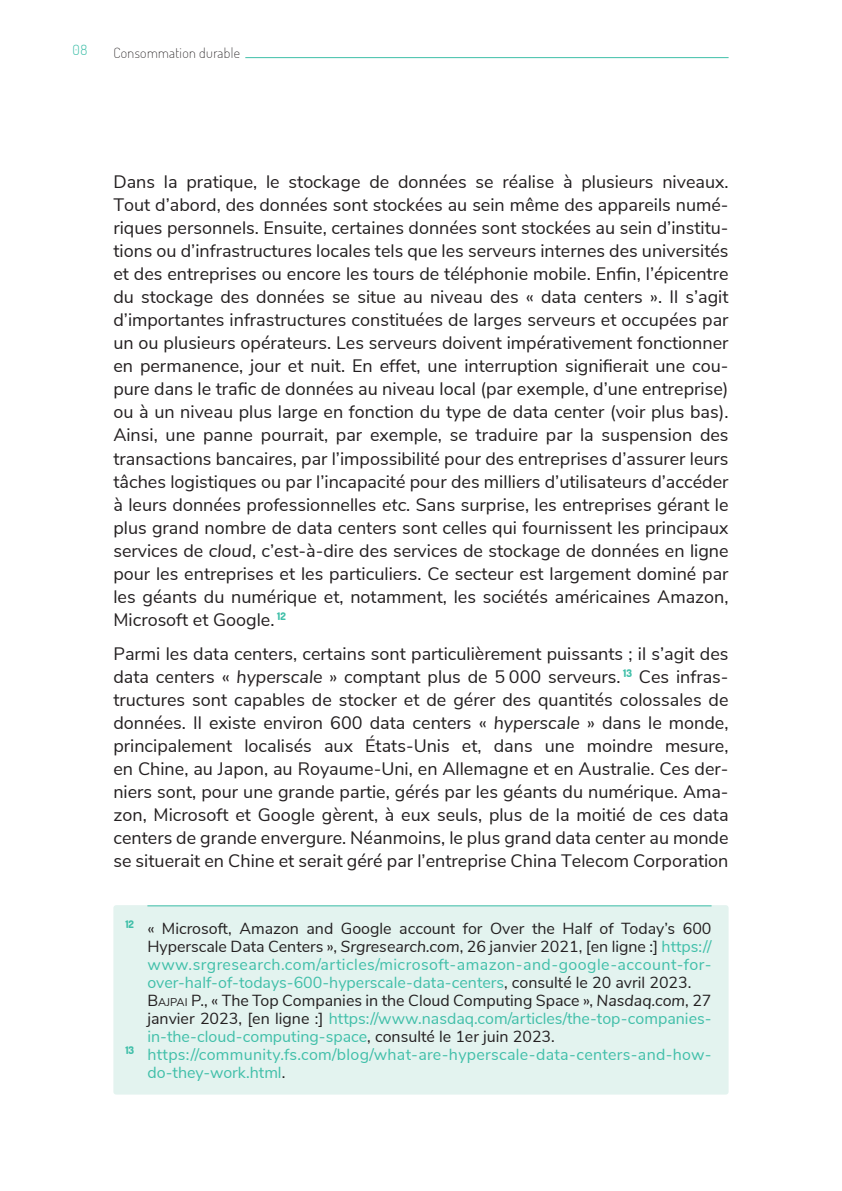
<style>
.page{position:relative;width:842px;height:1191px;background:#fff}
.page>*{position:absolute;margin:0;border:0;box-sizing:border-box;transform-origin:0 0}
.t1{font:18px/23px "Nunito Sans";color:#231f20;text-align:justify}
.t2{font:16px "Nunito Sans";color:#40bfa9}
.t3{font:16px "Nunito Sans";color:#231f20}
.t4{font:16px "Nunito Sans";letter-spacing:.02em;color:#40bfa9}
.t5{font:16px "Nunito Sans";letter-spacing:.03em;color:#40bfa9}
.t6{font:200 14px "Dosis";letter-spacing:.025em;color:#231f20}
.t7{font:300 14px "Dosis";color:#40bfa9}
.s1{font-style:italic}
.s2{color:#40bfa9}
.s3{color:#231f20}
.s4{font-style:inherit}
.s5{font-size:11.2px}
</style>
<div class="page">
<hr style="left:113px;top:57px;width:616px;height:1px;background:#40bfa9">
<div style="left:108px;top:52px;width:137px;height:10px;background:#fff"></div>
<div style="left:113px;top:905px;width:616px;height:189px;background:#e3f3ef;border-radius:3px"></div>
<hr style="left:147px;top:905px;width:564px;height:1px;background:#40bfa9">
<p class="t7" style="left:73px;top:41px;width:16px">08</p>
<p class="t6" style="left:113px;top:44px;width:128px">Consommation durable</p>
<p class="t1" style="left:113px;top:169px;width:617px">Dans la pratique, le stockage de données se réalise à plusieurs niveaux.<br>Tout d’abord, des données sont stockées au sein même des appareils numé&shy;riques personnels. Ensuite, certaines données sont stockées au sein d’institu&shy;tions ou d’infrastructures locales tels que les serveurs internes des universités et des entreprises ou encore les tours de téléphonie mobile. Enfin, l’épicentre du stockage des données se situe au niveau des « data centers ». Il s’agit d’importantes infrastructures constituées de larges serveurs et occupées par un ou plusieurs opérateurs. Les serveurs doivent impérativement fonctionner en permanence, jour et nuit. En effet, une interruption signifierait une cou&shy;pure dans le trafic de données au niveau local (par exemple, d’une entreprise) ou à un niveau plus large en fonction du type de data center (voir plus bas).<br>Ainsi, une panne pourrait, par exemple, se traduire par la suspension des transactions bancaires, par l’impossibilité pour des entreprises d’assurer leurs tâches logistiques ou par l’incapacité pour des milliers d’utilisateurs d’accéder à leurs données professionnelles <span class="s1">etc</span>. Sans surprise, les entreprises gérant le plus grand nombre de data centers sont celles qui fournissent les principaux services de <span class="s1">cloud</span>, c’est-à-dire des services de stockage de données en ligne pour les entreprises et les particuliers. Ce secteur est largement dominé par les géants du numérique et, notamment, les sociétés américaines Amazon, Microsoft et Google. <sup>12</sup></p>
<p class="t1" style="left:113px;top:641px;width:617px">Parmi les data centers, certains sont particulièrement puissants ; il s’agit des data centers « <span class="s1">hyperscale</span> » comptant plus de 5 000 serveurs. <sup>13</sup> Ces infras&shy;tructures sont capables de stocker et de gérer des quantités colossales de données. Il existe environ 600 data centers « <span class="s1">hyperscale</span> » dans le monde, principalement localisés aux États-Unis et, dans une moindre mesure, en Chine, au Japon, au Royaume-Uni, en Allemagne et en Australie. Ces der&shy;niers sont, pour une grande partie, gérés par les géants du numérique. Ama&shy;zon, Microsoft et Google gèrent, à eux seuls, plus de la moitié de ces data centers de grande envergure. Néanmoins, le plus grand data center au monde se situerait en Chine et serait géré par l’entreprise China Telecom Corporation</p>
<p class="t3" style="left:125px;top:916px;width:588px"><sup>12</sup> « Microsoft, Amazon and Google account for Over the Half of Today’s 600</p>
<p class="t3" style="left:147px;top:934px;width:566px">Hyperscale Data Centers », <span class="s1">Srgresearch.com</span>, 26 janvier 2021, [en ligne :] <span class="s2">https://</span></p>
<p class="t5" style="left:147px;top:952px;width:565px">www.srgresearch.com/articles/microsoft-amazon-and-google-account-for-</p>
<p class="t2" style="left:147px;top:970px;width:546px">over-half-of-todays-600-hyperscale-data-centers<span class="s3">, consulté le 20 avril 2023.</span></p>
<p class="t3" style="left:147px;top:988px;width:566px"><span class="s4">B</span><span class="s5">ajpai</span> P., « The Top Companies in the Cloud Computing Space », <span class="s1">Nasdaq.com</span>, 27</p>
<p class="t2" style="left:147px;top:1006px;width:566px"><span class="s3">janvier 2023, [en ligne :]</span> https://www.nasdaq.com/articles/the-top-companies-</p>
<p class="t2" style="left:147px;top:1024px;width:409px">in-the-cloud-computing-space<span class="s3">, consulté le 1er juin 2023.</span></p>
<p class="t4" style="left:125px;top:1042px;width:588px"><sup>13</sup> https://community.fs.com/blog/what-are-hyperscale-data-centers-and-how-</p>
<p class="t2" style="left:147px;top:1060px;width:139px">do-they-work.html<span class="s3">.</span></p>
</div>
